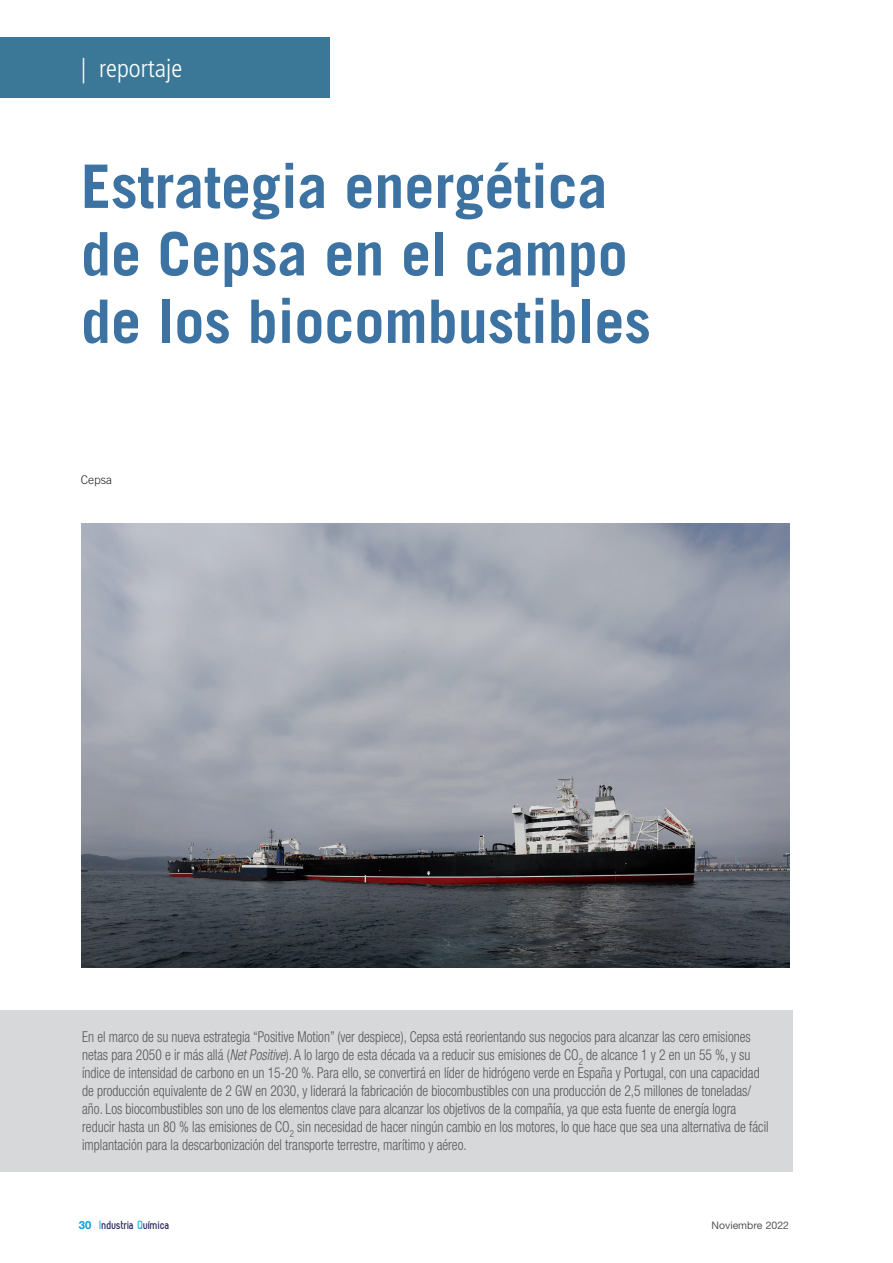
<style>
.page{position:relative;width:893px;height:1263px;background:#fff}
.page>*{position:absolute;margin:0;border:0;box-sizing:border-box;transform-origin:0 0}
.IQ_título{font:700 60px/67.5px "Trade Gothic";color:#3c73a2}
.t1{font:300 condensed 25.5px "Frutiger";color:#fff}
.ENTRADILLA{font:300 condensed 15px/18px "Helvetica Neue LT Std";color:#57585a;scale:.9 1}
.t2{font:700 12px "Zag";color:#27235f}
.IQ_autor_cargo{font:300 12px "Trade Gothic";color:#231f20}
.t3{font:10.5px "Helvetica Neue LT Std";color:#57585a}
.s1{font-style:italic}
.s2{font-family:"Helvetica Neue LT Std";font-size:11.25px;color:#069ddc}
.s3{color:#1bace1}
</style>
<div class="page">
<div style="left:0;top:37px;width:330px;height:61px;background:#3b7898"></div>
<div style="left:0;top:1010px;width:793px;height:162px;background:#d7d8da"></div>
<img style="left:81px;top:523px;width:708px;height:444px">
<h2 class="t1" style="left:81px;top:54px;width:103px">| reportaje</h2>
<p class="IQ_título" style="left:81px;top:152px;width:571px">Estrategia energética de Cepsa en el campo de los biocombustibles</p>
<p class="IQ_autor_cargo" style="left:81px;top:472px;width:33px">Cepsa</p>
<p class="ENTRADILLA" style="left:82px;top:1028px;width:764px">En el marco de su nueva estrategia “Positive Motion” (ver despiece), Cepsa está reorientando sus negocios para alcanzar las cero emisiones netas para 2050 e ir más allá (<span class="s1">NetPositive</span>). A lo largo de esta década va a reducir sus emisiones de CO<sub>2</sub> de alcance 1 y 2 en un 55 %, y su índice de intensidad de carbono en un 15-20 %. Para ello, se convertirá en líder de hidrógeno verde en España y Portugal, con una capacidad de producción equivalente de 2 GW en 2030, y liderará la fabricación de biocombustibles con una producción de 2,5 millones de toneladas/ año. Los biocombustibles son uno de los elementos clave para alcanzar los objetivos de la compañía, ya que esta fuente de energía logra reducir hasta un 80 % las emisiones de CO<sub>2</sub> sin necesidad de hacer ningún cambio en los motores, lo que hace que sea una alternativa de fácil implantación para la descarbonización del transporte terrestre, marítimo y aéreo.</p>
<p class="t2" style="left:79px;top:1218px;width:93px"><span class="s2">30</span> <span class="s3">I</span>ndustria <span class="s3">Q</span>uímica</p>
<p class="t3" style="left:711px;top:1219px;width:79px">Noviembre 2022</p>
</div>
